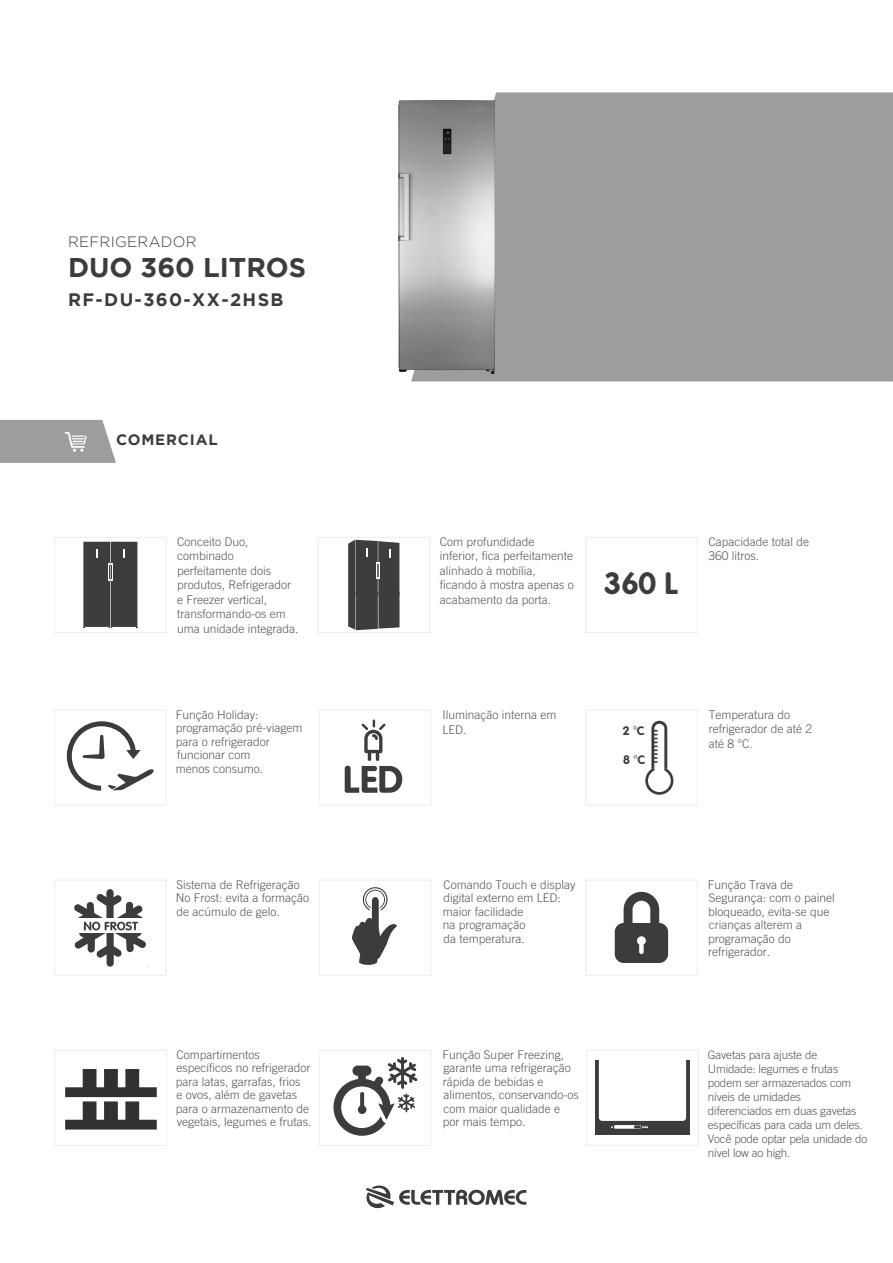
<style>
.page{position:relative;width:893px;height:1263px;background:#fff}
.page>*{position:absolute;margin:0;border:0;box-sizing:border-box;transform-origin:0 0}
.t1{font:700 30px "Folks";color:#3c3c3b}
.t2{font:700 27px "Gotham";color:#3c3c3b}
.t3{font:700 18px "Gotham";letter-spacing:.075em;color:#3c3c3b}
.t4{font:300 15px "Gotham";letter-spacing:.02em;color:#3c3c3b}
.t5{font:700 15px "Gotham";letter-spacing:.06em;color:#3c3c3b}
.t6{font:300 12px/13.5px "Trade Gothic LT Std";color:#575756}
.t7{font:700 12px "Folks";color:#3c3c3b}
.t8{font:300 11.7px/14.1px "Trade Gothic LT Std";letter-spacing:-.015em;color:#575756}
</style>
<div class="page">
<div style="left:411px;top:92px;width:482px;height:289px;background:#9d9d9c"></div>
<svg style="left:0;top:420px;width:116px;height:43px"></svg>
<div style="left:585px;top:537px;width:113px;height:96px;border:1px solid #ededed"></div>
<div style="left:54px;top:537px;width:113px;height:96px;background:#fff;border:1px solid #ededed"></div>
<div style="left:318px;top:537px;width:112px;height:96px;border:1px solid #ededed"></div>
<svg style="left:365px;top:1185px;width:161px;height:24px"></svg>
<svg style="left:645px;top:721px;width:28px;height:74px"></svg>
<div style="left:319px;top:710px;width:112px;height:96px;background:#fff;border:1px solid #ededed"></div>
<div style="left:585px;top:710px;width:113px;height:96px;border:1px solid #ededed"></div>
<div style="left:319px;top:880px;width:112px;height:96px;border:1px solid #ededed"></div>
<div style="left:319px;top:1050px;width:112px;height:96px;border:1px solid #ededed"></div>
<svg style="left:344px;top:719px;width:59px;height:74px"></svg>
<div style="left:54px;top:710px;width:113px;height:96px;border:1px solid #ededed"></div>
<svg style="left:67px;top:721px;width:87px;height:70px"></svg>
<div style="left:585px;top:880px;width:113px;height:96px;border:1px solid #ededed"></div>
<svg style="left:352px;top:887px;width:45px;height:78px"></svg>
<svg style="left:615px;top:892px;width:53px;height:71px"></svg>
<div style="left:54px;top:880px;width:113px;height:96px;border:1px solid #ededed"></div>
<svg style="left:74px;top:889px;width:72px;height:78px"></svg>
<div style="left:55px;top:1050px;width:112px;height:96px;border:1px solid #ededed"></div>
<svg style="left:65px;top:1069px;width:92px;height:60px"></svg>
<svg style="left:333px;top:1057px;width:85px;height:79px"></svg>
<div style="left:586px;top:1050px;width:113px;height:95px;border:1px solid #ededed"></div>
<div style="left:595px;top:1060px;width:95px;height:75px;background:#3c3c3b"></div>
<svg style="left:614px;top:1125px;width:27px;height:4px"></svg>
<svg style="left:599px;top:1060px;width:87px;height:68px"></svg>
<img style="left:398px;top:101px;width:96px;height:272px">
<svg style="left:83px;top:542px;width:54px;height:86px"></svg>
<svg style="left:348px;top:540px;width:52px;height:90px"></svg>
<p class="t4" style="left:68px;top:234px;width:130px">REFRIGERADOR</p>
<h2 class="t2" style="left:68px;top:252px;width:240px">DUO 360 LITROS</h2>
<h3 class="t3" style="left:68px;top:289px;width:217px">RF-DU-360-XX-2HSB</h3>
<p class="t5" style="left:116px;top:431px;width:103px">COMERCIAL</p>
<p class="t6" style="left:177px;top:534px;width:123px;line-height:14.4px">Conceito Duo, combinado perfeitamente dois produtos, Refrigerador e Freezer vertical, transformando-os em uma unidade integrada.</p>
<p class="t6" style="left:440px;top:534px;width:136px;line-height:14.4px">Com profundidade inferior, fica perfeitamente alinhado à mobília, ficando à mostra apenas o acabamento da porta.</p>
<h1 class="t1" style="left:604px;top:566px;width:77px">360 L</h1>
<p class="t6" style="left:708px;top:534px;width:102px;line-height:14.4px">Capacidade total de<br>360 litros.</p>
<p class="t6" style="left:176px;top:708px;width:128px">Função Holiday: programação pré-viagem para o refrigerador funcionar com<br>menos consumo.</p>
<p class="t6" style="left:709px;top:707px;width:105px;line-height:14.4px">Temperatura do refrigerador de até 2 até 8 °C.</p>
<p class="t6" style="left:443px;top:707px;width:116px;line-height:15px">Iluminação interna em<br>LED.</p>
<p class="t7" style="left:623px;top:724px;width:23px">2 °C</p>
<p class="t7" style="left:623px;top:753px;width:24px">8 °C</p>
<p class="t6" style="left:176px;top:877px;width:135px">Sistema de Refrigeração<br>No Frost: evita a formação de acúmulo de gelo.</p>
<p class="t6" style="left:443px;top:877px;width:134px">Comando Touch e display digital externo em LED: maior facilidade<br>na programação<br>da temperatura.</p>
<p class="t6" style="left:708px;top:877px;width:128px">Função Trava de<br>Segurança: com o painel bloqueado, evita-se que crianças alterem a programação do refrigerador.</p>
<p class="t6" style="left:176px;top:1048px;width:137px">Compartimentos específicos no refrigerador para latas, garrafas, frios<br>e ovos, além de gavetas para o armazenamento de vegetais, legumes e frutas.</p>
<p class="t6" style="left:443px;top:1047px;width:138px">Função Super Freezing, garante uma refrigeração rápida de bebidas e alimentos, conservando-os com maior qualidade e por mais tempo.</p>
<p class="t8" style="left:708px;top:1047px;width:161px">Gavetas para ajuste de<br>Umidade: legumes e frutas podem ser armazenados com níveis de umidades diferenciados em duas gavetas específicas para cada um deles.<br>Você pode optar pela unidade do nível low ao high.</p>
</div>
